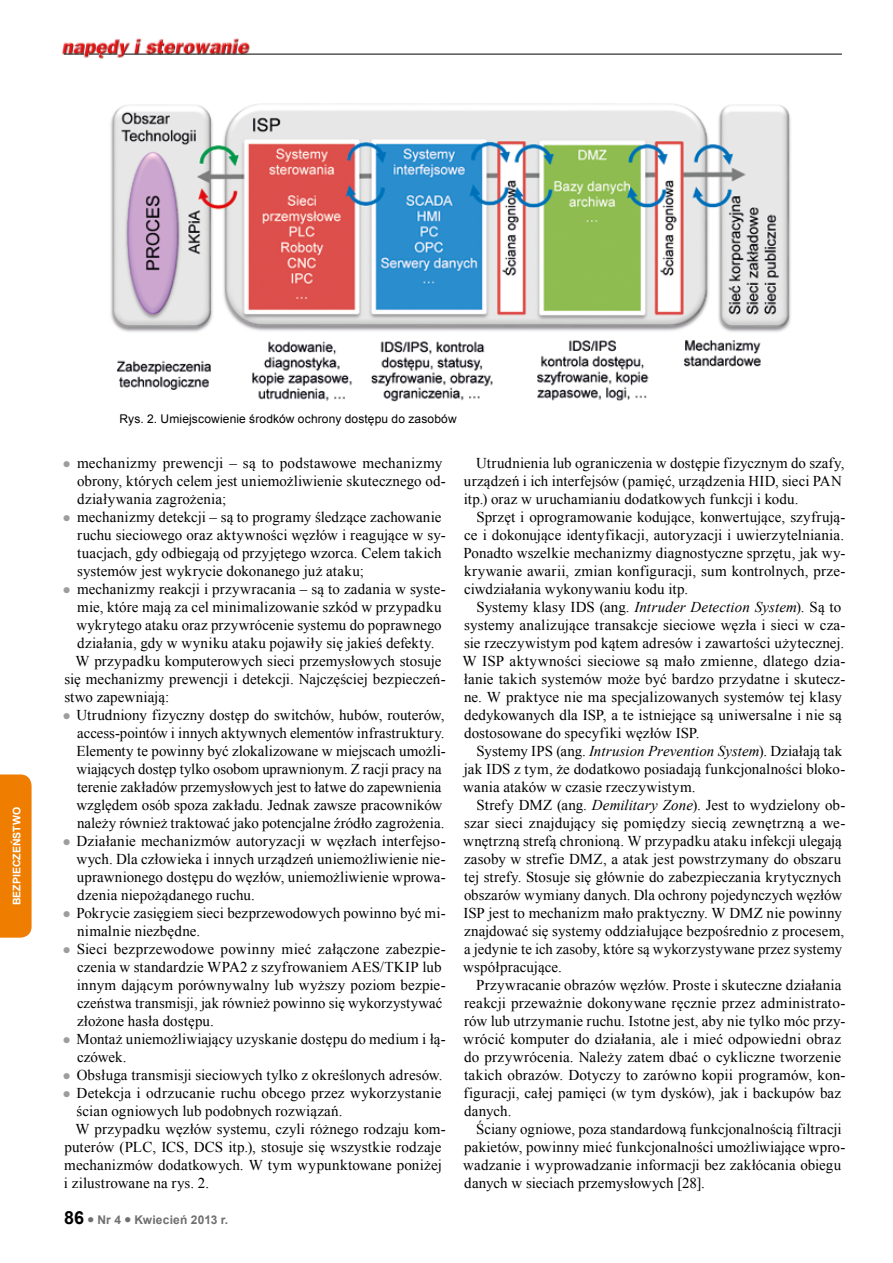
<style>
.page{position:relative;width:893px;height:1263px;background:#fff}
.page>*{position:absolute;margin:0;border:0;box-sizing:border-box;transform-origin:0 0}
.t1{font:15px/18px "Times New Roman";letter-spacing:.005em;color:#000}
.t2{font:12px "Arial";letter-spacing:.01em;color:#000}
.t3{font:700 12px "Arial";letter-spacing:.015em;color:#706f6f}
.t4{font:700 10.5px "Arial";color:#fff}
.s1{font-size:18px;color:#000}
.s2{font-style:italic}
</style>
<div class="page">
<img style="left:62px;top:38px;width:189px;height:21px">
<hr style="left:124px;top:54px;width:718px;height:1px;background:#000">
<svg style="left:64px;top:54px;width:53px;height:1px"></svg>
<div style="left:0;top:774px;width:32px;height:164px;background:#ef7d00"></div>
<img style="left:110px;top:103px;width:681px;height:299px">
<p class="t4" style="left:10px;top:905px;width:100px;rotate:-90deg">BEZPIECZEŃSTWO</p>
<p class="t2" style="left:119px;top:411px;width:339px">Rys. 2. Umiejscowienie środków ochrony dostępu do zasobów</p>
<p class="t1" style="left:77px;top:454px;width:367px">mechanizmy prewencji – są to podstawowe mechanizmy</p>
<p class="t1" style="left:77px;top:472px;width:370px">obrony, których celem jest uniemożliwienie skutecznego od-</p>
<p class="t1" style="left:77px;top:490px;width:151px">działywania zagrożenia;</p>
<p class="t1" style="left:77px;top:508px;width:366px">mechanizmy detekcji – są to programy śledzące zachowanie</p>
<p class="t1" style="left:77px;top:526px;width:370px">ruchu sieciowego oraz aktywności węzłów i reagujące w sy-</p>
<p class="t1" style="left:77px;top:544px;width:366px">tuacjach, gdy odbiegają od przyjętego wzorca. Celem takich</p>
<p class="t1" style="left:77px;top:562px;width:288px">systemów jest wykrycie dokonanego już ataku;</p>
<p class="t1" style="left:77px;top:580px;width:370px">mechanizmy reakcji i przywracania – są to zadania w syste-</p>
<p class="t1" style="left:77px;top:598px;width:366px">mie, które mają za cel minimalizowanie szkód w przypadku</p>
<p class="t1" style="left:76px;top:616px;width:367px">wykrytego ataku oraz przywrócenie systemu do poprawnego</p>
<p class="t1" style="left:77px;top:634px;width:359px">działania, gdy w wyniku ataku pojawiły się jakieś defekty.</p>
<p class="t1" style="left:75px;top:652px;width:367px">W przypadku komputerowych sieci przemysłowych stosuje</p>
<p class="t1" style="left:64px;top:670px;width:383px">się mechanizmy prewencji i detekcji. Najczęściej bezpieczeń-</p>
<p class="t1" style="left:64px;top:688px;width:106px">stwo zapewniają:</p>
<p class="t1" style="left:77px;top:706px;width:370px">Utrudniony fizyczny dostęp do switchów, hubów, routerów,</p>
<p class="t1" style="left:77px;top:724px;width:369px">access-pointów i innych aktywnych elementów infrastruktury.</p>
<p class="t1" style="left:77px;top:742px;width:371px">Elementy te powinny być zlokalizowane w miejscach umożli-</p>
<p class="t1" style="left:76px;top:760px;width:367px">wiających dostęp tylko osobom uprawnionym. Z racji pracy na</p>
<p class="t1" style="left:77px;top:778px;width:366px">terenie zakładów przemysłowych jest to łatwe do zapewnienia</p>
<p class="t1" style="left:76px;top:796px;width:368px">względem osób spoza zakładu. Jednak zawsze pracowników</p>
<p class="t1" style="left:77px;top:814px;width:369px">należy również traktować jako potencjalne źródło zagrożenia.</p>
<p class="t1" style="left:77px;top:832px;width:371px">Działanie mechanizmów autoryzacji w węzłach interfejso-</p>
<p class="t1" style="left:76px;top:850px;width:371px">wych. Dla człowieka i innych urządzeń uniemożliwienie nie-</p>
<p class="t1" style="left:77px;top:868px;width:370px">uprawnionego dostępu do węzłów, uniemożliwienie wprowa-</p>
<p class="t1" style="left:77px;top:886px;width:179px">dzenia niepożądanego ruchu.</p>
<p class="t1" style="left:77px;top:904px;width:371px">Pokrycie zasięgiem sieci bezprzewodowych powinno być mi-</p>
<p class="t1" style="left:77px;top:922px;width:125px">nimalnie niezbędne.</p>
<p class="t1" style="left:77px;top:940px;width:370px">Sieci bezprzewodowe powinny mieć załączone zabezpie-</p>
<p class="t1" style="left:77px;top:958px;width:366px">czenia w standardzie WPA2 z szyfrowaniem AES/TKIP lub</p>
<p class="t1" style="left:77px;top:976px;width:370px">innym dającym porównywalny lub wyższy poziom bezpie-</p>
<p class="t1" style="left:77px;top:994px;width:367px">czeństwa transmisji, jak również powinno się wykorzystywać</p>
<p class="t1" style="left:77px;top:1012px;width:138px">złożone hasła dostępu.</p>
<p class="t1" style="left:77px;top:1030px;width:371px">Montaż uniemożliwiający uzyskanie dostępu do medium i łą-</p>
<p class="t1" style="left:77px;top:1048px;width:51px">czówek.</p>
<p class="t1" style="left:77px;top:1066px;width:367px">Obsługa transmisji sieciowych tylko z określonych adresów.</p>
<p class="t1" style="left:77px;top:1084px;width:366px">Detekcja i odrzucanie ruchu obcego przez wykorzystanie</p>
<p class="t1" style="left:77px;top:1102px;width:267px">ścian ogniowych lub podobnych rozwiązań.</p>
<p class="t1" style="left:75px;top:1120px;width:372px">W przypadku węzłów systemu, czyli różnego rodzaju kom-</p>
<p class="t1" style="left:64px;top:1138px;width:378px">puterów (PLC, ICS, DCS itp.), stosuje się wszystkie rodzaje</p>
<p class="t1" style="left:64px;top:1156px;width:379px">mechanizmów dodatkowych. W tym wypunktowane poniżej</p>
<p class="t1" style="left:64px;top:1174px;width:147px">i zilustrowane na rys. 2.</p>
<p class="t3" style="left:64px;top:1212px;width:166px"><span class="s1">86</span> ● Nr 4 ● Kwiecień 2013 r.</p>
<p class="t1" style="left:464px;top:454px;width:382px;text-indent:13px">Utrudnienia lub ograniczenia w dostępie fizycznym do szafy, urządzeń i ich interfejsów (pamięć, urządzenia HID, sieci PAN itp.) oraz w uruchamianiu dodatkowych funkcji i kodu.</p>
<p class="t1" style="left:463px;top:508px;width:383px;text-align:justify;text-indent:13px">Sprzęt i oprogramowanie kodujące, konwertujące, szyfrują&shy;ce i dokonujące identyfikacji, autoryzacji i uwierzytelniania.<br>Ponadto wszelkie mechanizmy diagnostyczne sprzętu, jak wy&shy;krywanie awarii, zmian konfiguracji, sum kontrolnych, prze&shy;ciwdziałania wykonywaniu kodu itp.</p>
<p class="t1" style="left:462px;top:598px;width:385px;text-indent:14px">Systemy klasy IDS (ang. <span class="s2">Intruder Detection System</span>). Są to systemy analizujące transakcje sieciowe węzła i sieci w cza&shy;sie rzeczywistym pod kątem adresów i zawartości użytecznej.<br>W ISP aktywności sieciowe są mało zmienne, dlatego dzia&shy;łanie takich systemów może być bardzo przydatne i skutecz&shy;ne. W praktyce nie ma specjalizowanych systemów tej klasy dedykowanych dla ISP, a te istniejące są uniwersalne i nie są dostosowane do specyfiki węzłów ISP.</p>
<p class="t1" style="left:463px;top:742px;width:384px;text-indent:13px">Systemy IPS (ang. <span class="s2">Intrusion Prevention System</span>). Działają tak jak IDS z tym, że dodatkowo posiadają funkcjonalności bloko&shy;wania ataków w czasie rzeczywistym.</p>
<p class="t1" style="left:463px;top:796px;width:384px;text-indent:13px">Strefy DMZ (ang. <span class="s2">Demilitary Zone</span>). Jest to wydzielony ob&shy;szar sieci znajdujący się pomiędzy siecią zewnętrzną a we&shy;wnętrzną strefą chronioną. W przypadku ataku infekcji ulegają zasoby w strefie DMZ, a atak jest powstrzymany do obszaru tej strefy. Stosuje się głównie do zabezpieczania krytycznych obszarów wymiany danych. Dla ochrony pojedynczych węzłów ISP jest to mechanizm mało praktyczny. W DMZ nie powinny znajdować się systemy oddziałujące bezpośrednio z procesem, a jedynie te ich zasoby, które są wykorzystywane przez systemy współpracujące.</p>
<p class="t1" style="left:463px;top:976px;width:384px;text-indent:13px">Przywracanie obrazów węzłów. Proste i skuteczne działania reakcji przeważnie dokonywane ręcznie przez administrato&shy;rów lub utrzymanie ruchu. Istotne jest, aby nie tylko móc przy&shy;wrócić komputer do działania, ale i mieć odpowiedni obraz do przywrócenia. Należy zatem dbać o cykliczne tworzenie takich obrazów. Dotyczy to zarówno kopii programów, kon&shy;figuracji, całej pamięci (w tym dysków), jak i backupów baz danych.</p>
<p class="t1" style="left:463px;top:1120px;width:384px;text-indent:13px">Ściany ogniowe, poza standardową funkcjonalnością filtracji pakietów, powinny mieć funkcjonalności umożliwiające wpro&shy;wadzanie i wyprowadzanie informacji bez zakłócania obiegu danych w sieciach przemysłowych [28].</p>
</div>
